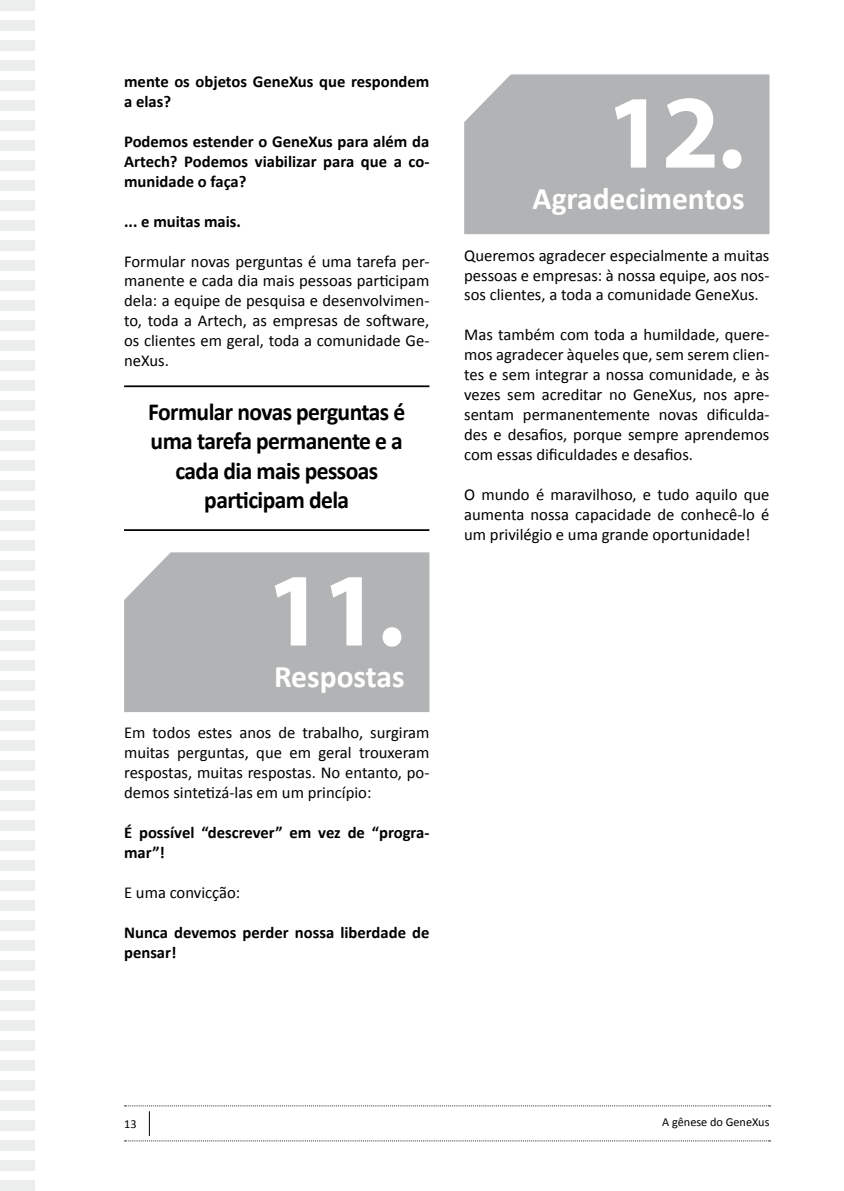
<style>
.page{position:relative;width:844px;height:1191px;background:#fff}
.page>*{position:absolute;margin:0;border:0;box-sizing:border-box;transform-origin:0 0}
.t1{font:700 105px "Myriad Pro";color:#fff}
.t2{font:700 31.5px "Calibri";color:#fff}
.t3{font:700 24.5px/29.4px "Calibri";letter-spacing:-.025em;color:#000;text-align:center;scale:.96 1}
.t4{font:16.62px/19.9px "Calibri";color:#000;text-align:justify}
.t5{font:700 16.62px/19.9px "Calibri";color:#000}
.t6{font:12.25px "Calibri";color:#000}
</style>
<div class="page">
<svg style="left:124px;top:1105px;width:646px;height:36px"></svg>
<div style="left:0;top:0;width:35px;height:10px;background:#eceded"></div>
<div style="left:0;top:20px;width:35px;height:10px;background:#eceded"></div>
<div style="left:0;top:40px;width:35px;height:10px;background:#eceded"></div>
<div style="left:0;top:60px;width:35px;height:10px;background:#eceded"></div>
<div style="left:0;top:80px;width:35px;height:10px;background:#eceded"></div>
<div style="left:0;top:100px;width:35px;height:10px;background:#eceded"></div>
<div style="left:0;top:120px;width:35px;height:10px;background:#eceded"></div>
<div style="left:0;top:140px;width:35px;height:10px;background:#eceded"></div>
<div style="left:0;top:160px;width:35px;height:10px;background:#eceded"></div>
<div style="left:0;top:180px;width:35px;height:10px;background:#eceded"></div>
<div style="left:0;top:200px;width:35px;height:10px;background:#eceded"></div>
<div style="left:0;top:220px;width:35px;height:10px;background:#eceded"></div>
<div style="left:0;top:240px;width:35px;height:10px;background:#eceded"></div>
<div style="left:0;top:260px;width:35px;height:10px;background:#eceded"></div>
<div style="left:0;top:280px;width:35px;height:10px;background:#eceded"></div>
<div style="left:0;top:300px;width:35px;height:10px;background:#eceded"></div>
<div style="left:0;top:320px;width:35px;height:10px;background:#eceded"></div>
<div style="left:0;top:340px;width:35px;height:10px;background:#eceded"></div>
<div style="left:0;top:360px;width:35px;height:10px;background:#eceded"></div>
<div style="left:0;top:380px;width:35px;height:10px;background:#eceded"></div>
<div style="left:0;top:400px;width:35px;height:10px;background:#eceded"></div>
<div style="left:0;top:420px;width:35px;height:10px;background:#eceded"></div>
<div style="left:0;top:440px;width:35px;height:10px;background:#eceded"></div>
<div style="left:0;top:460px;width:35px;height:10px;background:#eceded"></div>
<div style="left:0;top:480px;width:35px;height:10px;background:#eceded"></div>
<div style="left:0;top:500px;width:35px;height:10px;background:#eceded"></div>
<div style="left:0;top:520px;width:35px;height:10px;background:#eceded"></div>
<div style="left:0;top:540px;width:35px;height:10px;background:#eceded"></div>
<div style="left:0;top:560px;width:35px;height:10px;background:#eceded"></div>
<div style="left:0;top:580px;width:35px;height:10px;background:#eceded"></div>
<div style="left:0;top:600px;width:35px;height:10px;background:#eceded"></div>
<div style="left:0;top:620px;width:35px;height:10px;background:#eceded"></div>
<div style="left:0;top:640px;width:35px;height:10px;background:#eceded"></div>
<div style="left:0;top:660px;width:35px;height:10px;background:#eceded"></div>
<div style="left:0;top:680px;width:35px;height:10px;background:#eceded"></div>
<div style="left:0;top:700px;width:35px;height:10px;background:#eceded"></div>
<div style="left:0;top:720px;width:35px;height:10px;background:#eceded"></div>
<div style="left:0;top:740px;width:35px;height:10px;background:#eceded"></div>
<div style="left:0;top:760px;width:35px;height:10px;background:#eceded"></div>
<div style="left:0;top:780px;width:35px;height:10px;background:#eceded"></div>
<div style="left:0;top:800px;width:35px;height:10px;background:#eceded"></div>
<div style="left:0;top:820px;width:35px;height:10px;background:#eceded"></div>
<div style="left:0;top:840px;width:35px;height:10px;background:#eceded"></div>
<div style="left:0;top:860px;width:35px;height:10px;background:#eceded"></div>
<div style="left:0;top:880px;width:35px;height:10px;background:#eceded"></div>
<div style="left:0;top:900px;width:35px;height:10px;background:#eceded"></div>
<div style="left:0;top:920px;width:35px;height:10px;background:#eceded"></div>
<div style="left:0;top:940px;width:35px;height:10px;background:#eceded"></div>
<div style="left:0;top:960px;width:35px;height:10px;background:#eceded"></div>
<div style="left:0;top:980px;width:35px;height:10px;background:#eceded"></div>
<div style="left:0;top:1000px;width:35px;height:10px;background:#eceded"></div>
<div style="left:0;top:1020px;width:35px;height:10px;background:#eceded"></div>
<div style="left:0;top:1040px;width:35px;height:10px;background:#eceded"></div>
<div style="left:0;top:1060px;width:35px;height:10px;background:#eceded"></div>
<div style="left:0;top:1080px;width:35px;height:11px;background:#eceded"></div>
<div style="left:0;top:1101px;width:35px;height:10px;background:#eceded"></div>
<div style="left:0;top:1121px;width:35px;height:10px;background:#eceded"></div>
<div style="left:0;top:1141px;width:35px;height:10px;background:#eceded"></div>
<div style="left:0;top:1161px;width:35px;height:10px;background:#eceded"></div>
<div style="left:0;top:1181px;width:35px;height:10px;background:#eceded"></div>
<hr style="left:124px;top:385px;width:305px;height:2px;background:#000">
<hr style="left:124px;top:529px;width:305px;height:2px;background:#000">
<div style="left:124px;top:552px;width:305px;height:160px;background:#b1b3b4"></div>
<div style="left:464px;top:74px;width:305px;height:160px;background:#b1b3b4"></div>
<p class="t5" style="left:124px;top:71px;width:307px">mente os objetos GeneXus que respondem a elas?</p>
<p class="t5" style="left:124px;top:130px;width:307px;text-align:justify">Podemos estender o GeneXus para além da Artech? Podemos viabilizar para que a co&shy;munidade o faça?</p>
<p class="t5" style="left:124px;top:210px;width:118px">... e muitas mais.</p>
<p class="t4" style="left:124px;top:250px;width:307px">Formular novas perguntas é uma tarefa per&shy;manente e cada dia mais pessoas participam dela: a equipe de pesquisa e desenvolvimen&shy;to, toda a Artech, as empresas de software, os clientes em geral, toda a comunidade Ge&shy;neXus.</p>
<h3 class="t3" style="left:148px;top:396px;width:269px">Formular novas perguntas é uma tarefa permanente e a cada dia mais pessoas participam dela</h3>
<h1 class="t1" style="left:266px;top:541px;width:140px">11.</h1>
<h2 class="t2" style="left:274px;top:657px;width:132px">Respostas</h2>
<p class="t4" style="left:124px;top:721px;width:307px">Em todos estes anos de trabalho, surgiram muitas perguntas, que em geral trouxeram respostas, muitas respostas. No entanto, po&shy;demos sintetizá-las em um princípio:</p>
<p class="t5" style="left:124px;top:821px;width:307px">É possível “descrever” em vez de “progra&shy;mar”!</p>
<p class="t4" style="left:124px;top:881px;width:118px">E uma convicção:</p>
<p class="t5" style="left:124px;top:921px;width:307px">Nunca devemos perder nossa liberdade de pensar!</p>
<h1 class="t1" style="left:605px;top:64px;width:140px">12.</h1>
<h2 class="t2" style="left:532px;top:179px;width:213px">Agradecimentos</h2>
<p class="t4" style="left:464px;top:244px;width:307px">Queremos agradecer especialmente a muitas pessoas e empresas: à nossa equipe, aos nos&shy;sos clientes, a toda a comunidade GeneXus.</p>
<p class="t4" style="left:464px;top:324px;width:307px">Mas também com toda a humildade, quere&shy;mos agradecer àqueles que, sem serem clien&shy;tes e sem integrar a nossa comunidade, e às vezes sem acreditar no GeneXus, nos apre&shy;sentam permanentemente novas dificulda&shy;des e desafios, porque sempre aprendemos com essas dificuldades e desafios.</p>
<p class="t4" style="left:464px;top:484px;width:307px">O mundo é maravilhoso, e tudo aquilo que aumenta nossa capacidade de conhecê-lo é um privilégio e uma grande oportunidade!</p>
<p class="t6" style="left:124px;top:1116px;width:14px">13</p>
<p class="t6" style="left:662px;top:1114px;width:109px">A gênese do GeneXus</p>
</div>
